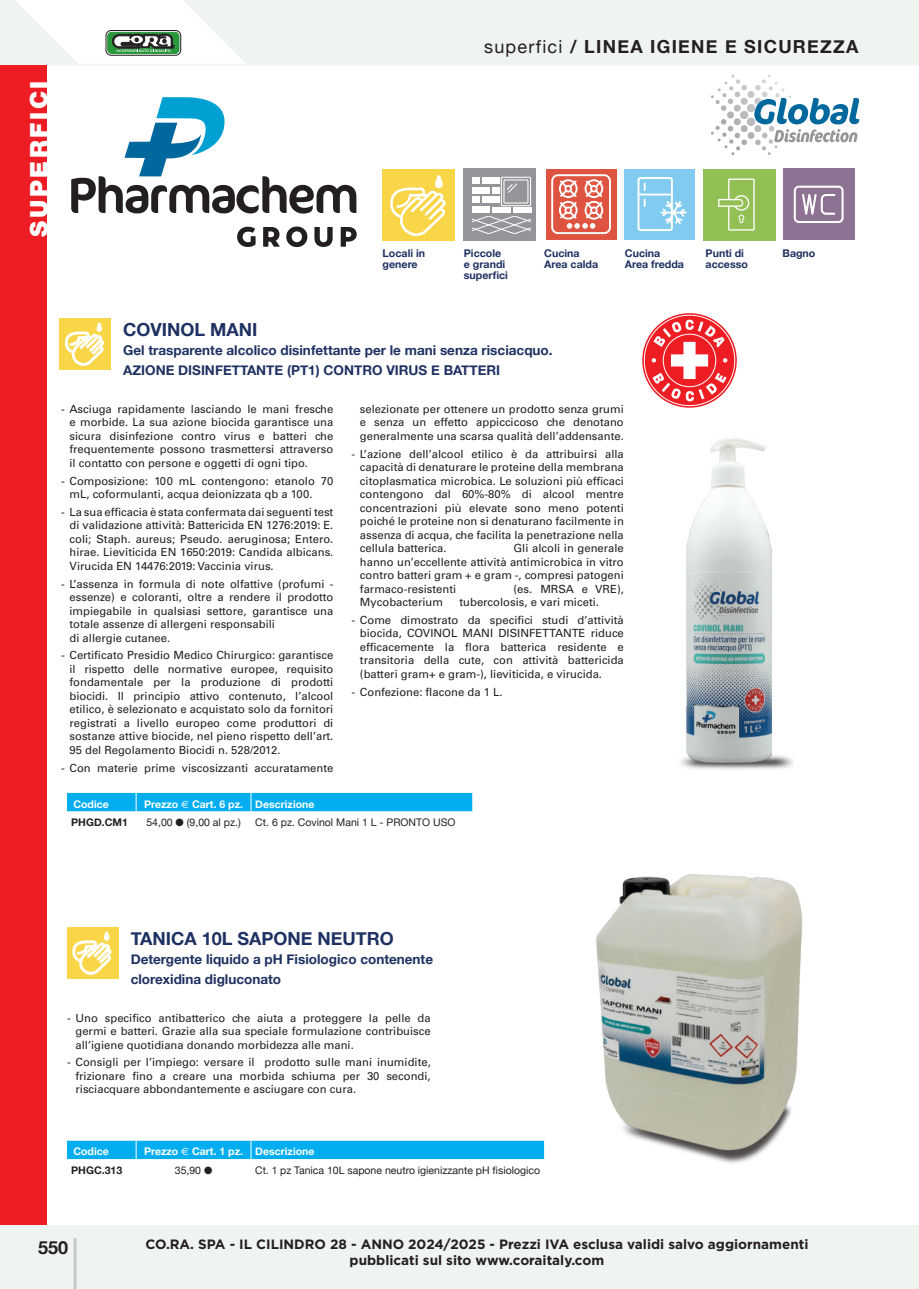
<style>
.page{position:relative;width:919px;height:1289px;background:#fff}
.page>*{position:absolute;margin:0;border:0;box-sizing:border-box;transform-origin:0 0}
.t1{font:900 24px "Helvetica Neue";letter-spacing:.11em;color:#fff}
.t2{font:700 18px "Helvetica Neue";letter-spacing:.07em;color:#231f20}
.t3{font:700 18px "Helvetica Neue";color:#1f3162}
.t4{font:700 13.5px/19.6px "Helvetica Neue";color:#1f3162}
.t5{font:700 13.5px/16.2px "Gotham";color:#231f20;text-align:center}
.t6{font:11.25px/13.5px "Univers LT Std";color:#231f20;text-align:justify}
.t7{font:700 10.65px/10.6px "Helvetica Neue";color:#1f3162}
.t8{font:10.5px "Helvetica Neue";color:#231f20}
.t9{font:700 10.5px "Helvetica Neue";color:#fff}
.t10{font:700 10.5px "Helvetica Neue";color:#231f20}
.s1{font-weight:400}
.s2{font-family:"Euro Sans Std";font-weight:400}
</style>
<div class="page">
<hr style="left:0;top:64px;width:906px;height:1px;background:#eff4f0">
<div style="left:0;top:65px;width:47px;height:1159px;background:#ee1d23"></div>
<div style="left:105px;top:30px;width:76px;height:26px;border:1px solid #231f20;border-radius:5px"></div>
<svg style="left:106px;top:0;width:812px;height:65px"></svg>
<svg style="left:0;top:0;width:78px;height:64px"></svg>
<div style="left:906px;top:1225px;width:12px;height:63px;background:#eff4f0"></div>
<div style="left:0;top:1225px;width:906px;height:63px;background:#eff4f0"></div>
<hr style="left:74px;top:1237px;width:3px;height:51px;background:#231f20">
<svg style="left:71px;top:97px;width:285px;height:116px"></svg>
<svg style="left:237px;top:227px;width:18px;height:20px"></svg>
<svg style="left:263px;top:227px;width:17px;height:20px"></svg>
<svg style="left:286px;top:226px;width:21px;height:21px"></svg>
<svg style="left:314px;top:227px;width:18px;height:20px"></svg>
<svg style="left:340px;top:227px;width:16px;height:20px"></svg>
<div style="left:67px;top:793px;width:405px;height:18px;background:#00aeef"></div>
<svg style="left:642px;top:313px;width:95px;height:95px"></svg>
<div style="left:60px;top:318px;width:51px;height:51px;background:#f8d648"></div>
<svg style="left:64px;top:322px;width:40px;height:43px"></svg>
<div style="left:382px;top:169px;width:73px;height:71px;background:#f8d648"></div>
<svg style="left:390px;top:175px;width:56px;height:61px"></svg>
<div style="left:545px;top:169px;width:71px;height:70px;background:#df5440"></div>
<div style="left:551px;top:174px;width:60px;height:60px;border:2px solid #fff;border-radius:6px"></div>
<svg style="left:559px;top:179px;width:45px;height:50px"></svg>
<div style="left:590px;top:206px;width:7px;height:8px;border:2px solid #fff;border-radius:50%"></div>
<div style="left:624px;top:169px;width:71px;height:70px;background:#81cbf0"></div>
<div style="left:637px;top:177px;width:35px;height:54px;border:2px solid #fff;border-radius:2px"></div>
<hr style="left:638px;top:194px;width:34px;height:1px;background:#fff">
<svg style="left:643px;top:200px;width:2px;height:6px"></svg>
<svg style="left:643px;top:183px;width:2px;height:7px"></svg>
<svg style="left:660px;top:199px;width:26px;height:27px"></svg>
<div style="left:703px;top:169px;width:72px;height:71px;background:#93c055"></div>
<div style="left:728px;top:178px;width:26px;height:52px;border:1px solid #fff"></div>
<div style="left:733px;top:195px;width:16px;height:16px;border:1px solid #fff;border-radius:50%"></div>
<svg style="left:718px;top:198px;width:26px;height:9px"></svg>
<svg style="left:738px;top:214px;width:6px;height:10px"></svg>
<div style="left:782px;top:169px;width:72px;height:71px;background:#8d7293"></div>
<svg style="left:793px;top:186px;width:50px;height:37px"></svg>
<div style="left:464px;top:169px;width:72px;height:72px;background:#939598"></div>
<div style="left:472px;top:177px;width:7px;height:7px;background:#fff"></div>
<div style="left:472px;top:196px;width:7px;height:7px;background:#fff"></div>
<div style="left:472px;top:187px;width:18px;height:6px;background:#fff"></div>
<div style="left:472px;top:206px;width:18px;height:7px;background:#fff"></div>
<div style="left:482px;top:177px;width:18px;height:7px;background:#fff"></div>
<div style="left:482px;top:196px;width:18px;height:7px;background:#fff"></div>
<div style="left:493px;top:207px;width:18px;height:6px;background:#fff"></div>
<svg style="left:472px;top:216px;width:59px;height:17px"></svg>
<div style="left:501px;top:177px;width:30px;height:29px;border:1px solid #fff"></div>
<svg style="left:507px;top:183px;width:11px;height:10px"></svg>
<div style="left:503px;top:179px;width:25px;height:24px;border:1px solid #fff"></div>
<div style="left:513px;top:207px;width:18px;height:6px;background:#fff"></div>
<div style="left:492px;top:187px;width:7px;height:6px;background:#fff"></div>
<img style="left:680px;top:437px;width:113px;height:333px">
<svg style="left:711px;top:75px;width:148px;height:67px"></svg>
<div style="left:67px;top:927px;width:51px;height:51px;background:#f8d648"></div>
<svg style="left:72px;top:931px;width:40px;height:43px"></svg>
<img style="left:596px;top:874px;width:206px;height:290px">
<div style="left:67px;top:1140px;width:477px;height:19px;background:#00aeef"></div>
<h1 class="t1" style="left:24px;top:237px;width:158px;rotate:-90deg">SUPERFICI</h1>
<h2 class="t2" style="left:484px;top:32px;width:376px"><span class="s1">superfici</span> / LINEA IGIENE E SICUREZZA</h2>
<p class="t7" style="left:382px;top:248px;width:44px">Locali in genere</p>
<p class="t7" style="left:544px;top:248px;width:55px">Cucina<br>Area calda</p>
<p class="t7" style="left:464px;top:248px;width:46px">Piccole e grandi superfici</p>
<p class="t7" style="left:625px;top:248px;width:61px">Cucina<br>Area fredda</p>
<p class="t7" style="left:705px;top:248px;width:44px">Punti di accesso</p>
<p class="t7" style="left:782px;top:248px;width:34px">Bagno</p>
<h2 class="t3" style="left:123px;top:315px;width:136px">COVINOL MANI</h2>
<p class="t4" style="left:123px;top:341px;width:431px">Gel trasparente alcolico disinfettante per le mani senza risciacquo.<br>AZIONE DISINFETTANTE (PT1) CONTRO VIRUS E BATTERI</p>
<p class="t6" style="left:69px;top:402px;width:265px;text-indent:-9px">- Asciuga rapidamente lasciando le mani fresche e morbide. La sua azione biocida garantisce una sicura disinfezione contro virus e batteri che frequentemente possono trasmettersi attraverso il contatto con persone e oggetti di ogni tipo.</p>
<p class="t6" style="left:69px;top:474px;width:265px;text-indent:-9px">- Composizione: 100 mL contengono: etanolo 70 mL, coformulanti, acqua deionizzata qb a 100.</p>
<p class="t6" style="left:69px;top:505px;width:265px;text-indent:-9px">- La sua efficacia è stata confermata dai seguenti test di validazione attività: Battericida EN 1276:2019: E. coli; Staph. aureus; Pseudo. aeruginosa; Entero. hirae. Lieviticida EN 1650:2019: Candida albicans.<br>Virucida EN 14476:2019: Vaccinia virus.</p>
<p class="t6" style="left:69px;top:577px;width:265px;text-align:left;text-indent:-9px">- L’assenza in formula di note olfattive (profumi - essenze) e coloranti, oltre a rendere il prodotto impiegabile in qualsiasi settore, garantisce una totale assenze di allergeni responsabili<br>di allergie cutanee.</p>
<p class="t6" style="left:69px;top:648px;width:265px;text-indent:-9px">- Certificato Presidio Medico Chirurgico: garantisce il rispetto delle normative europee, requisito fondamentale per la produzione di prodotti biocidi. Il principio attivo contenuto, l’alcool etilico, è selezionato e acquistato solo da fornitori registrati a livello europeo come produttori di sostanze attive biocide, nel pieno rispetto dell’art.<br>95 del Regolamento Biocidi n. 528/2012.</p>
<p class="t6" style="left:61px;top:761px;width:274px">- Con materie prime viscosizzanti accuratamente</p>
<p class="t6" style="left:360px;top:402px;width:265px">selezionate per ottenere un prodotto senza grumi e senza un effetto appiccicoso che denotano generalmente una scarsa qualità dell’addensante.</p>
<p class="t6" style="left:360px;top:447px;width:265px;text-indent:-9px">- L’azione dell’alcool etilico è da attribuirsi alla capacità di denaturare le proteine della membrana citoplasmatica microbica. Le soluzioni più efficaci contengono dal 60%-80% di alcool mentre concentrazioni più elevate sono meno potenti poiché le proteine non si denaturano facilmente in assenza di acqua, che facilita la penetrazione nella cellula batterica.</p>
<p class="t6" style="left:360px;top:541px;width:265px;text-indent:153px">Gli alcoli in generale hanno un’eccellente attività antimicrobica in vitro contro batteri gram + e gram -, compresi patogeni farmaco-resistenti</p>
<p class="t6" style="left:513px;top:582px;width:112px">(es. MRSA e VRE),</p>
<p class="t6" style="left:360px;top:595px;width:85px">Mycobacterium</p>
<p class="t6" style="left:459px;top:595px;width:141px">tubercolosis, e vari miceti.</p>
<p class="t6" style="left:360px;top:613px;width:265px;text-indent:-9px">- Come dimostrato da specifici studi d’attività biocida, COVINOL MANI DISINFETTANTE riduce efficacemente la flora batterica residente e transitoria della cute, con attività battericida (batteri gram+ e gram-), lieviticida, e virucida.</p>
<p class="t6" style="left:351px;top:685px;width:153px">- Confezione: flacone da 1 L.</p>
<p class="t9" style="left:73px;top:795px;width:37px">Codice</p>
<p class="t9" style="left:144px;top:795px;width:172px">Prezzo <span class="s2">€</span> Cart. 6 pz. Descrizione</p>
<p class="t10" style="left:71px;top:814px;width:58px">PHGD.CM1</p>
<p class="t8" style="left:146px;top:814px;width:96px">54,00 ● (9,00 al pz.)</p>
<p class="t8" style="left:255px;top:814px;width:202px">Ct. 6 pz. Covinol Mani 1 L - PRONTO USO</p>
<h2 class="t3" style="left:131px;top:924px;width:265px">TANICA 10L SAPONE NEUTRO</h2>
<p class="t4" style="left:131px;top:949px;width:304px">Detergente liquido a pH Fisiologico contenente clorexidina digluconato</p>
<p class="t6" style="left:75px;top:1010px;width:357px;text-indent:-9px">- Uno specifico antibatterico che aiuta a proteggere la pelle da germi e batteri. Grazie alla sua speciale formulazione contribuisce all’igiene quotidiana donando morbidezza alle mani.</p>
<p class="t6" style="left:75px;top:1055px;width:357px;text-indent:-9px">- Consigli per l’impiego: versare il prodotto sulle mani inumidite, frizionare fino a creare una morbida schiuma per 30 secondi, risciacquare abbondantemente e asciugare con cura.</p>
<p class="t9" style="left:73px;top:1143px;width:37px">Codice</p>
<p class="t9" style="left:144px;top:1143px;width:172px">Prezzo <span class="s2">€</span> Cart. 1 pz. Descrizione</p>
<p class="t10" style="left:71px;top:1162px;width:52px">PHGC.313</p>
<p class="t8" style="left:175px;top:1162px;width:39px">35,90 ●</p>
<p class="t8" style="left:255px;top:1162px;width:286px">Ct. 1 pz Tanica 10L sapone neutro igienizzante pH fisiologico</p>
<h2 class="t2" style="left:38px;top:1232px;width:32px">550</h2>
<p class="t5" style="left:145px;top:1235px;width:664px">CO.RA. SPA - IL CILINDRO 28 - ANNO 2024/2025 - Prezzi IVA esclusa validi salvo aggiornamenti pubblicati sul sito www.coraitaly.com</p>
</div>
